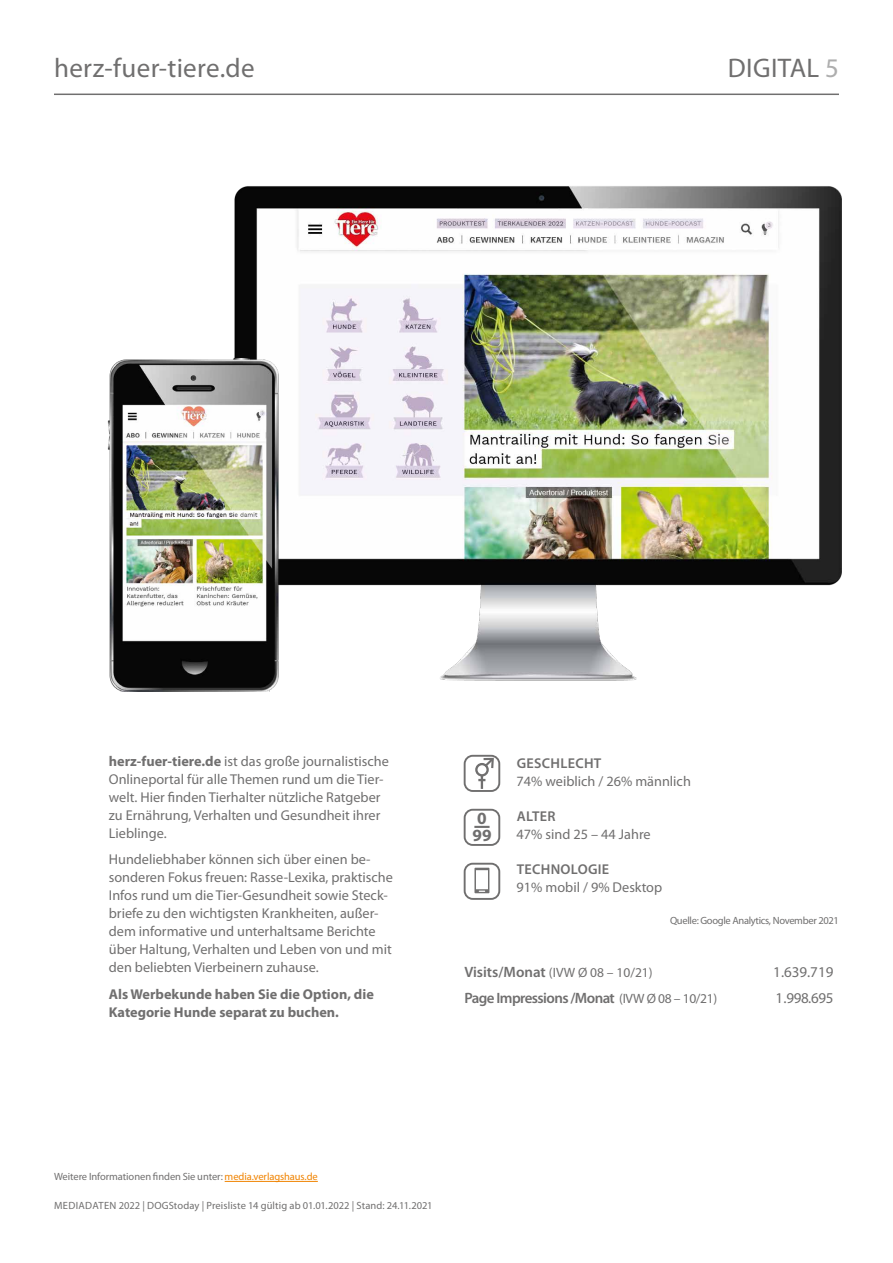
<style>
.page{position:relative;width:893px;height:1263px;background:#fff}
.page>*{position:absolute;margin:0;border:0;box-sizing:border-box;transform-origin:0 0}
.t1{font:27px "Myriad Pro";letter-spacing:.01em;color:#706f6f}
.t2{font:700 17.25px/17px "Myriad Pro";color:#706f6f}
.t3{font:600 15px "Myriad Pro";letter-spacing:-.04em;color:#706f6f}
.t4{font:15px "Myriad Pro";letter-spacing:-.015em;color:#706f6f}
.t5{font:14.25px/18px "Myriad Pro";color:#706f6f}
.t6{font:700 14.25px/18px "Myriad Pro";color:#706f6f}
.t7{font:600 14.25px "Myriad Pro";letter-spacing:.02em;color:#706f6f}
.t8{font:13.5px "Myriad Pro";color:#706f6f}
.t9{font:10.5px "Myriad Pro";letter-spacing:-.005em;color:#706f6f}
.t10{font:10.5px "Myriad Pro";letter-spacing:-.03em;color:#706f6f}
.s1{color:#aeaeae}
.s2{font-weight:700}
.s3{font-weight:600;font-size:15px}
.s4{font-weight:400;font-size:13.5px}
.s5{color:#f08300}
</style>
<div class="page">
<hr style="left:54px;top:94px;width:785px;height:1px;background:#706f6f">
<hr style="left:225px;top:1181px;width:93px;height:1px;background:#f08300">
<img style="left:234px;top:186px;width:607px;height:495px">
<img style="left:108px;top:357px;width:170px;height:334px">
<svg style="left:474px;top:868px;width:15px;height:25px"></svg>
<div style="left:464px;top:863px;width:36px;height:37px;border:2px solid #706f6f;border-radius:8px"></div>
<div style="left:475px;top:763px;width:14px;height:13px;border:2px solid #706f6f;border-radius:50%"></div>
<svg style="left:478px;top:758px;width:18px;height:31px"></svg>
<div style="left:464px;top:755px;width:36px;height:37px;border:2px solid #706f6f;border-radius:8px"></div>
<svg style="left:474px;top:826px;width:16px;height:2px"></svg>
<div style="left:464px;top:809px;width:36px;height:37px;border:2px solid #706f6f;border-radius:8px"></div>
<h1 class="t1" style="left:54px;top:51px;width:202px">herz-fuer-tiere.de</h1>
<h1 class="t1" style="left:728px;top:51px;width:113px">DIGITAL <span class="s1">5</span></h1>
<p class="t5" style="left:109px;top:751px;width:281px"><span class="s2">herz-fuer-tiere.de</span> ist das große journalistische Onlineportal für alle Themen rund um die Tier&shy;welt. Hier finden Tierhalter nützliche Ratgeber zu Ernährung, Verhalten und Gesundheit ihrer Lieblinge.</p>
<p class="t5" style="left:109px;top:850px;width:286px">Hundeliebhaber können sich über einen be&shy;sonderen Fokus freuen: Rasse-Lexika, praktische Infos rund um die Tier-Gesundheit sowie Steck&shy;briefe zu den wichtigsten Krankheiten, außer&shy;dem informative und unterhaltsame Berichte über Haltung, Verhalten und Leben von und mit den beliebten Vierbeinern zuhause.</p>
<p class="t6" style="left:109px;top:984px;width:267px">Als Werbekunde haben Sie die Option, die<br>Kategorie Hunde separat zu buchen.</p>
<p class="t2" style="left:472px;top:809px;width:21px">0<br>99</p>
<p class="t7" style="left:517px;top:754px;width:86px">GESCHLECHT</p>
<p class="t5" style="left:517px;top:772px;width:176px">74% weiblich / 26% männlich</p>
<p class="t7" style="left:517px;top:807px;width:40px">ALTER</p>
<p class="t5" style="left:517px;top:825px;width:136px">47% sind 25 – 44 Jahre</p>
<p class="t7" style="left:517px;top:860px;width:94px">TECHNOLOGIE</p>
<p class="t5" style="left:517px;top:878px;width:147px">91% mobil / 9% Desktop</p>
<p class="t10" style="left:670px;top:914px;width:170px">Quelle: Google Analytics, November 2021</p>
<p class="t8" style="left:464px;top:964px;width:190px"><span class="s3">Visits/Monat</span> (IVW Ø 08 – 10/21)</p>
<p class="t4" style="left:773px;top:962px;width:62px">1.639.719</p>
<p class="t3" style="left:464px;top:988px;width:254px">Page Impressions /Monat <span class="s4">(IVW Ø 08 – 10/21)</span></p>
<p class="t4" style="left:775px;top:989px;width:59px">1.998.695</p>
<p class="t9" style="left:54px;top:1170px;width:265px">Weitere Informationen finden Sie unter: <span class="s5">media.verlagshaus.de</span></p>
<p class="t9" style="left:54px;top:1198px;width:380px">MEDIADATEN 2022 | DOGStoday | Preisliste 14 gültig ab 01.01.2022 | Stand: 24.11.2021</p>
</div>
